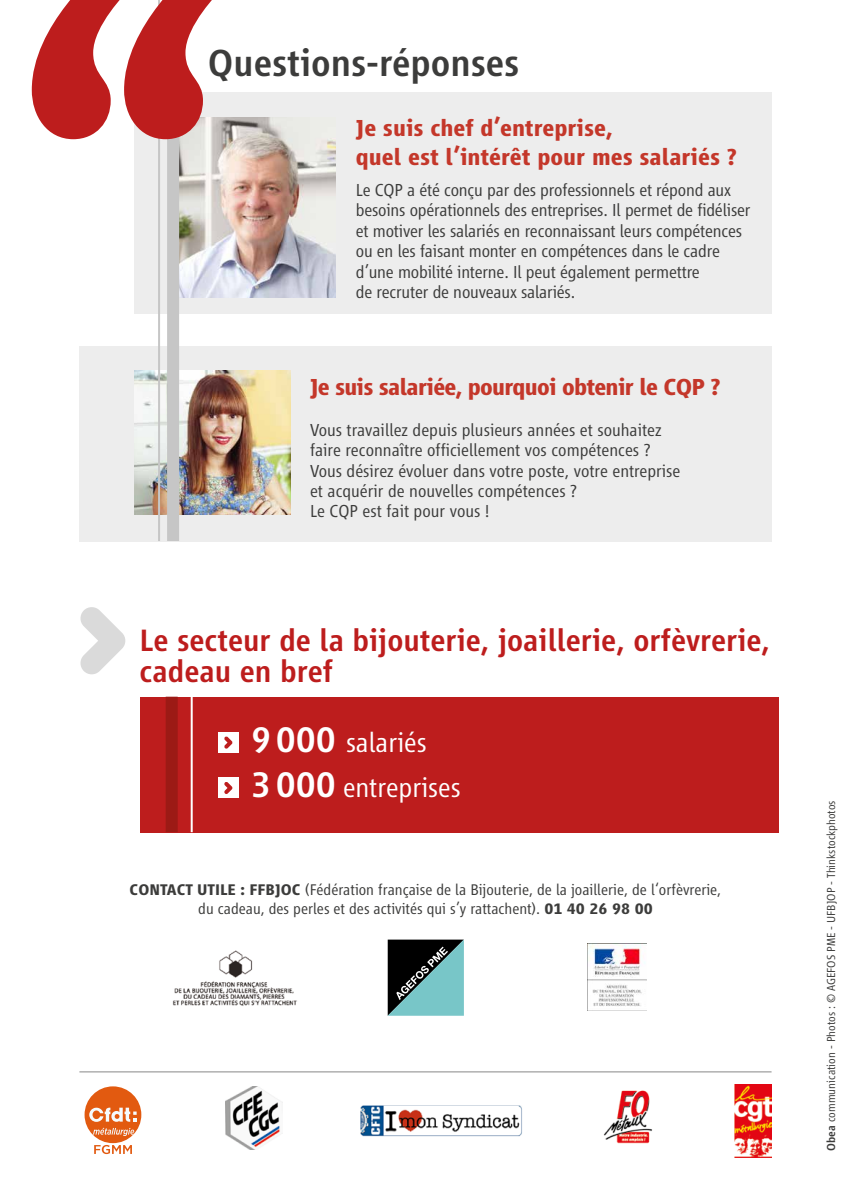
<style>
.page{position:relative;width:851px;height:1191px;background:#fff}
.page>*{position:absolute;margin:0;border:0;box-sizing:border-box;transform-origin:0 0}
.t1{font:500 39px "Vialog LT";color:#3c3c3b}
.t2{font:500 32px/31px "Vialog LT";color:#bd1d1d}
.t3{font:300 28.4px/44.8px "Vialog LT";color:#fff}
.t4{font:700 24px/28.8px "Vialog LT";color:#c4372a}
.t5{font:700 24px "Vialog LT";letter-spacing:-.03em;color:#c4372a}
.t6{font:300 18px/20.4px "Vialog LT";letter-spacing:-.01em;color:#3c3c3b}
.t7{font:300 16px/19.2px "Vialog LT";color:#3c3c3b;text-align:center}
.t8{font:300 12px "Vialog LT";color:#3c3c3b}
.s1{font-weight:500;font-size:37.4px}
.s2{font-weight:700}
.s3{font-weight:500}
</style>
<div class="page">
<div style="left:79px;top:346px;width:692px;height:195px;background:#ededed"></div>
<img style="left:134px;top:371px;width:157px;height:144px">
<div style="left:134px;top:92px;width:637px;height:221px;background:#ededed"></div>
<hr style="left:79px;top:1071px;width:692px;height:1px;background:#878787">
<svg style="left:80px;top:607px;width:46px;height:67px"></svg>
<div style="left:140px;top:696px;width:638px;height:136px;background:#bd1d1d"></div>
<hr style="left:191px;top:696px;width:2px;height:136px;background:#fff">
<div style="left:166px;top:696px;width:12px;height:136px;background:#9c1a15"></div>
<div style="left:218px;top:732px;width:20px;height:20px;background:#fff"></div>
<svg style="left:224px;top:736px;width:8px;height:12px"></svg>
<div style="left:218px;top:778px;width:20px;height:20px;background:#fff"></div>
<svg style="left:224px;top:782px;width:8px;height:12px"></svg>
<img style="left:179px;top:117px;width:156px;height:181px">
<div style="left:167px;top:0;width:12px;height:541px;background:#c6c6c6"></div>
<hr style="left:158px;top:0;width:2px;height:541px;background:#c6c6c6">
<svg style="left:32px;top:0;width:187px;height:139px"></svg>
<div style="left:85px;top:1086px;width:56px;height:57px;background:#e25a10;border-radius:50%"></div>
<svg style="left:89px;top:1107px;width:48px;height:14px"></svg>
<svg style="left:93px;top:1127px;width:41px;height:9px"></svg>
<svg style="left:94px;top:1145px;width:38px;height:9px"></svg>
<img style="left:225px;top:1086px;width:56px;height:63px">
<img style="left:603px;top:1090px;width:49px;height:54px">
<img style="left:360px;top:1105px;width:162px;height:32px">
<svg style="left:387px;top:939px;width:77px;height:76px"></svg>
<img style="left:172px;top:950px;width:125px;height:56px">
<img style="left:588px;top:943px;width:58px;height:63px">
<img style="left:734px;top:1084px;width:37px;height:73px">
<h1 class="t1" style="left:208px;top:41px;width:313px">Questions-réponses</h1>
<h3 class="t4" style="left:356px;top:114px;width:382px">Je suis chef d’entreprise,<br>quel est l’intérêt pour mes salariés ?</h3>
<p class="t6" style="left:356px;top:180px;width:396px">Le CQP a été conçu par des professionnels et répond aux besoins opérationnels des entreprises. Il permet de fidéliser et motiver les salariés en reconnaissant leurs compétences ou en les faisant monter en compétences dans le cadre d’une mobilité interne. Il peut également permettre<br>de recruter de nouveaux salariés.</p>
<h3 class="t5" style="left:310px;top:374px;width:412px">Je suis salariée, pourquoi obtenir le CQP ?</h3>
<p class="t6" style="left:310px;top:420px;width:372px">Vous travaillez depuis plusieurs années et souhaitez faire reconnaître officiellement vos compétences ?<br>Vous désirez évoluer dans votre poste, votre entreprise et acquérir de nouvelles compétences ?<br>Le CQP est fait pour vous !</p>
<h2 class="t2" style="left:139px;top:625px;width:632px">Le secteur de la bijouterie, joaillerie, orfèvrerie, cadeau en bref</h2>
<h3 class="t3" style="left:251px;top:720px;width:211px"><span class="s1">9000</span> salariés<br><span class="s1">3000</span> entreprises</h3>
<p class="t7" style="left:130px;top:879px;width:593px"><span class="s2">CONTACT UTILE : FFBJOC</span> (Fédération française de la Bijouterie, de la joaillerie, de l‘orfèvrerie, du cadeau, des perles et des activités qui s’y rattachent). <span class="s2">01 40 26 98 00</span></p>
<p class="t8" style="left:824px;top:1150px;width:352px;rotate:-90deg"><span class="s3">Obea</span> communication - Photos : © AGEFOS PME - UFBJOP - Thinkstockphotos</p>
</div>
